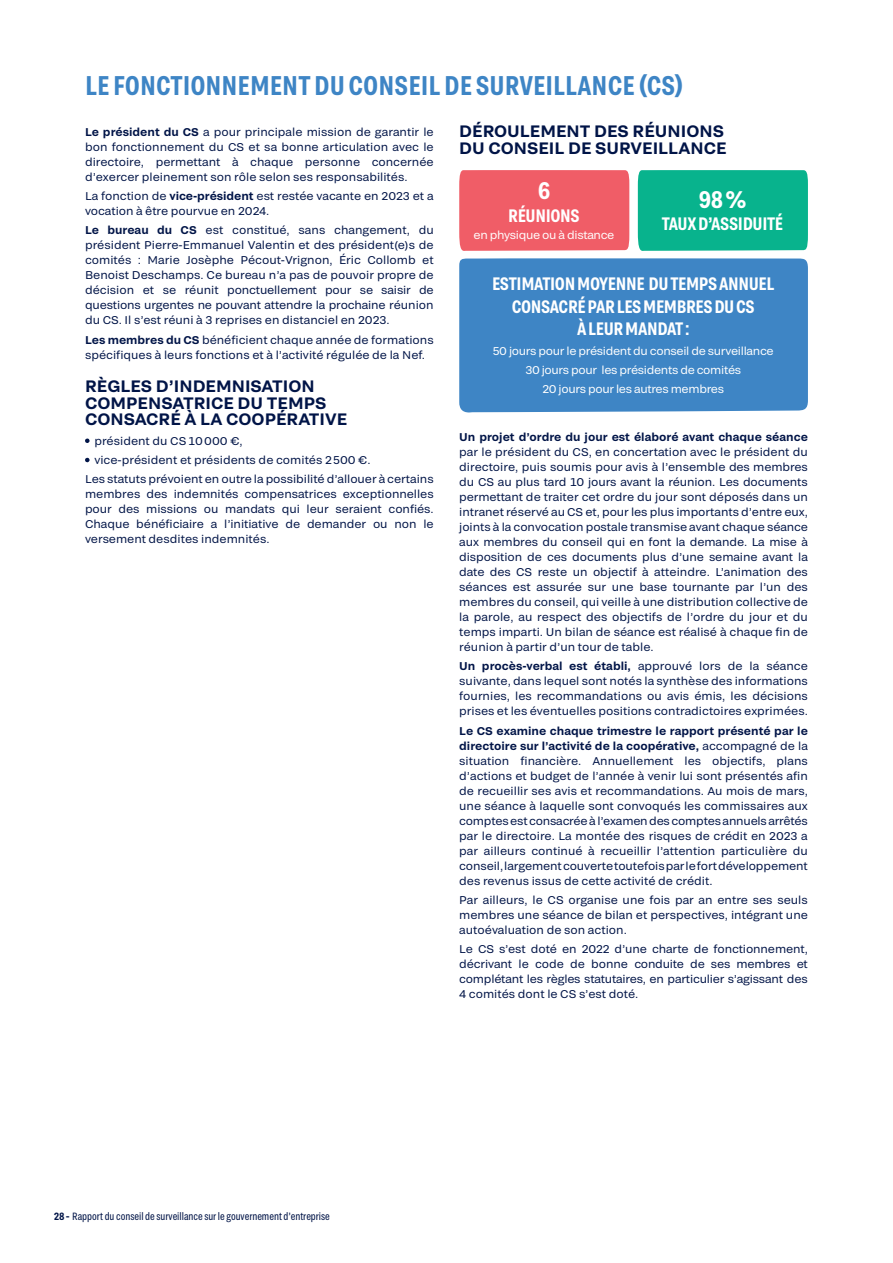
<style>
.page{position:relative;width:893px;height:1263px;background:#fff}
.page>*{position:absolute;margin:0;border:0;box-sizing:border-box;transform-origin:0 0}
.Intertitre_BleuClair{font:600 27px "Grtsk Zetta";color:#3e85c5}
.txt_courant{font:600 24px "Grtsk Zetta";color:#fff}
.txt_courant-2{font:600 18px/22.5px "Grtsk Zetta";letter-spacing:-.02em;color:#fff;text-align:center}
.Titre_Niv3{font:600 16.5px/16.5px "Grtsk Peta";color:#001447}
.Texte_courant{font:11.25px/15px "Grtsk Peta";color:#001447;text-align:justify}
.txt_courant-3{font:11.25px "Grtsk Peta";letter-spacing:-.03em;color:#fff}
.t1{font:10.5px "Grtsk Zetta";color:#001447}
.s1{font-weight:600}
</style>
<div class="page">
<svg style="left:85px;top:438px;width:5px;height:5px"></svg>
<svg style="left:85px;top:458px;width:5px;height:4px"></svg>
<div style="left:459px;top:170px;width:170px;height:81px;background:#f05d67"></div>
<div style="left:638px;top:170px;width:170px;height:81px;background:#08b38d"></div>
<div style="left:459px;top:258px;width:349px;height:154px;background:#3e85c5"></div>
<p class="Intertitre_BleuClair" style="left:85px;top:69px;width:600px">LE FONCTIONNEMENT DU CONSEIL DE SURVEILLANCE (CS)</p>
<p class="Texte_courant" style="left:85px;top:124px;width:350px"><span class="s1">Le président du CS</span> a pour principale mission de garantir le bon fonctionnement du CS et sa bonne articulation avec le directoire, permettant à chaque personne concernée d’exercer pleinement son rôle selon ses responsabilités.</p>
<p class="Texte_courant" style="left:85px;top:188px;width:350px">La fonction de <span class="s1">vice-président</span> est restée vacante en 2023 et a vocation à être pourvue en 2024.</p>
<p class="Texte_courant" style="left:85px;top:223px;width:350px"><span class="s1">Le bureau du CS</span> est constitué, sans changement, du président Pierre-Emmanuel Valentin et des président(e)s de comités : Marie Josèphe Pécout-Vrignon, Éric Collomb et Benoist Deschamps. Ce bureau n’a pas de pouvoir propre de décision et se réunit ponctuellement pour se saisir de questions urgentes ne pouvant attendre la prochaine réunion du CS. Il s’est réuni à 3 reprises en distanciel en 2023.</p>
<p class="Texte_courant" style="left:85px;top:332px;width:350px"><span class="s1">Les membres du CS</span> bénéficient chaque année de formations spécifiques à leurs fonctions et à l’activité régulée de la Nef.</p>
<p class="Titre_Niv3" style="left:85px;top:378px;width:264px">RÈGLES D’INDEMNISATION<br>COMPENSATRICE DU TEMPS<br>CONSACRÉ À LA COOPÉRATIVE</p>
<p class="Texte_courant" style="left:94px;top:433px;width:150px">président du CS 10000 €,</p>
<p class="Texte_courant" style="left:94px;top:452px;width:278px">vice-président et présidents de comités 2500 €.</p>
<p class="Texte_courant" style="left:85px;top:471px;width:350px">Les statuts prévoient en outre la possibilité d’allouer à certains membres des indemnités compensatrices exceptionnelles pour des missions ou mandats qui leur seraient confiés.<br>Chaque bénéficiaire a l’initiative de demander ou non le versement desdites indemnités.</p>
<p class="Titre_Niv3" style="left:459px;top:123px;width:269px">DÉROULEMENT DES RÉUNIONS<br>DU CONSEIL DE SURVEILLANCE</p>
<p class="txt_courant" style="left:538px;top:176px;width:14px">6</p>
<p class="txt_courant-2" style="left:508px;top:203px;width:73px">RÉUNIONS</p>
<p class="txt_courant-3" style="left:474px;top:228px;width:142px">en physique ou à distance</p>
<p class="txt_courant" style="left:699px;top:184px;width:49px">98%</p>
<p class="txt_courant-2" style="left:662px;top:212px;width:123px">TAUX D’ASSIDUITÉ</p>
<p class="txt_courant-2" style="left:492px;top:272px;width:284px">ESTIMATION MOYENNE DU TEMPS ANNUEL<br>CONSACRÉ PAR LES MEMBRES DU CS<br>À LEUR MANDAT :</p>
<p class="txt_courant-3" style="left:493px;top:344px;width:282px">50 jours pour le président du conseil de surveillance</p>
<p class="txt_courant-3" style="left:525px;top:363px;width:217px">30 jours pour les présidents de comités</p>
<p class="txt_courant-3" style="left:542px;top:382px;width:183px">20 jours pour les autres membres</p>
<p class="Texte_courant" style="left:459px;top:429px;width:350px"><span class="s1">Un projet d’ordre du jour est élaboré avant chaque séance </span>par le président du CS, en concertation avec le président du directoire, puis soumis pour avis à l’ensemble des membres du CS au plus tard 10 jours avant la réunion. Les documents permettant de traiter cet ordre du jour sont déposés dans un intranet réservé au CS et, pour les plus importants d’entre eux, joints à la convocation postale transmise avant chaque séance aux membres du conseil qui en font la demande. La mise à disposition de ces documents plus d’une semaine avant la date des CS reste un objectif à atteindre. L’animation des séances est assurée sur une base tournante par l’un des membres du conseil, qui veille à une distribution collective de la parole, au respect des objectifs de l’ordre du jour et du temps imparti. Un bilan de séance est réalisé à chaque fin de réunion à partir d’un tour de table.</p>
<p class="Texte_courant" style="left:459px;top:659px;width:350px"><span class="s1">Un procès-verbal est établi,</span> approuvé lors de la séance suivante, dans lequel sont notés la synthèse des informations fournies, les recommandations ou avis émis, les décisions prises et les éventuelles positions contradictoires exprimées.</p>
<p class="Texte_courant" style="left:459px;top:723px;width:350px"><span class="s1">Le CS examine chaque trimestre le rapport présenté par le directoire sur l’activité de la coopérative,</span> accompagné de la situation financière. Annuellement les objectifs, plans d’actions et budget de l’année à venir lui sont présentés afin de recueillir ses avis et recommandations. Au mois de mars, une séance à laquelle sont convoqués les commissaires aux comptes est consacrée à l’examen des comptes annuels arrêtés par le directoire. La montée des risques de crédit en 2023 a par ailleurs continué à recueillir l’attention particulière du conseil, largement couverte toutefois par le fort développement des revenus issus de cette activité de crédit.</p>
<p class="Texte_courant" style="left:459px;top:892px;width:350px">Par ailleurs, le CS organise une fois par an entre ses seuls membres une séance de bilan et perspectives, intégrant une autoévaluation de son action.</p>
<p class="Texte_courant" style="left:459px;top:941px;width:350px">Le CS s’est doté en 2022 d’une charte de fonctionnement, décrivant le code de bonne conduite de ses membres et complétant les règles statutaires, en particulier s’agissant des 4 comités dont le CS s’est doté.</p>
<p class="t1" style="left:54px;top:1210px;width:277px"><span class="s1">28 -</span> Rapport du conseil de surveillance sur le gouvernement d’entreprise</p>
</div>
